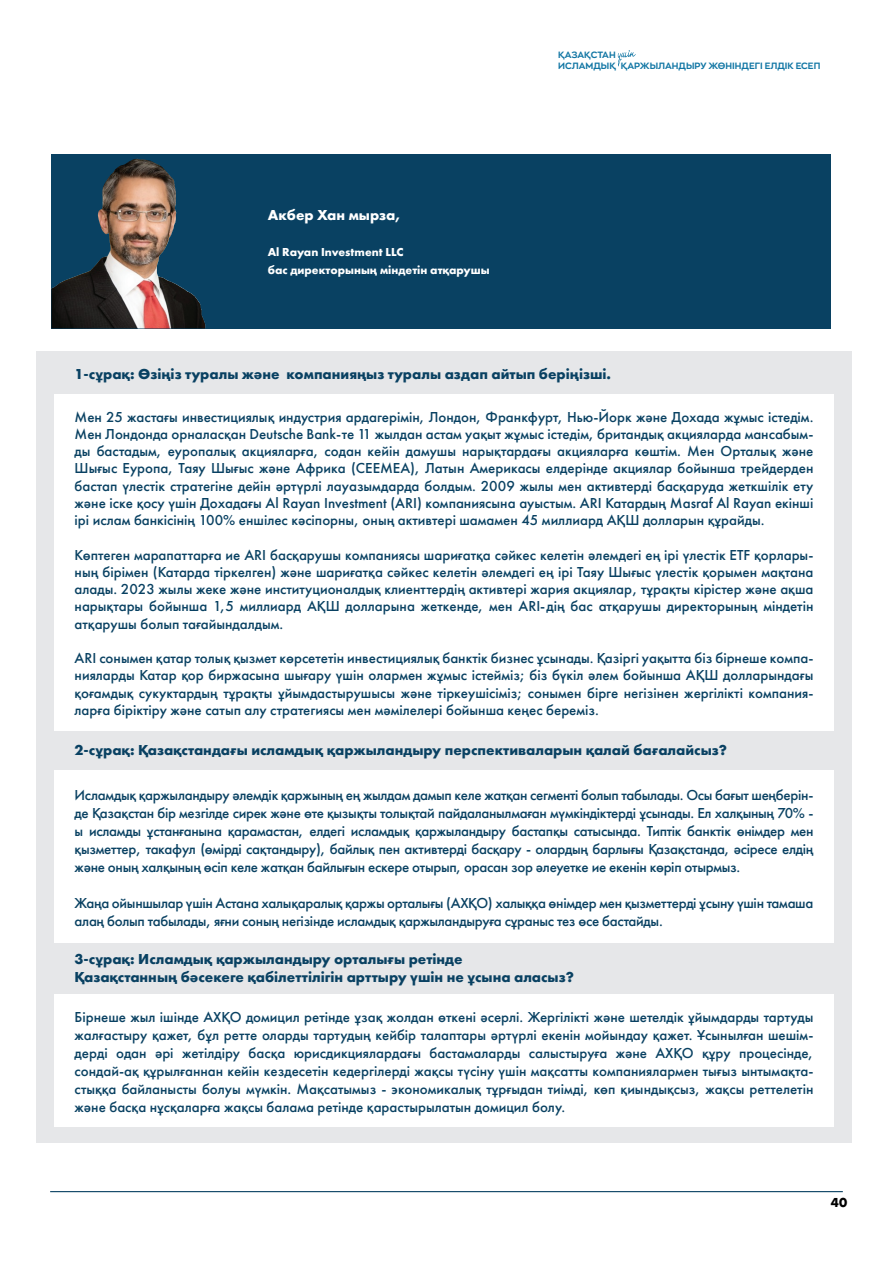
<style>
.page{position:relative;width:893px;height:1263px;background:#fff}
.page>*{position:absolute;margin:0;border:0;box-sizing:border-box;transform-origin:0 0}
.t1{font:500 15px/17.2px "Futura PT";letter-spacing:-.02em;color:#094162;text-align:justify}
.t2{font:700 15px/18px "Futura PT";color:#094162}
.t3{font:700 15px "Futura PT";color:#fff}
.t4{font:700 12px/18px "Futura PT";color:#fff}
.t5{font:700 12px "Futura";color:#000}
.t6{font:700 9px/10.8px "Zona Pro";color:#1176a4}
</style>
<div class="page">
<hr style="left:50px;top:1191px;width:793px;height:1px;background:#094162">
<div style="left:51px;top:154px;width:780px;height:174px;background:#094162"></div>
<div style="left:36px;top:351px;width:816px;height:792px;background:#e6e7e9"></div>
<div style="left:54px;top:394px;width:780px;height:337px;background:#fff"></div>
<div style="left:54px;top:770px;width:780px;height:173px;background:#fff"></div>
<div style="left:54px;top:994px;width:780px;height:133px;background:#fff"></div>
<svg style="left:618px;top:50px;width:18px;height:16px"></svg>
<img style="left:51px;top:159px;width:154px;height:169px">
<p class="t6" style="left:558px;top:49px;width:264px">ҚАЗАҚСТАН<br>ИСЛАМДЫҚ ҚАРЖЫЛАНДЫРУ ЖӨНІНДЕГІ ЕЛДІК ЕСЕП</p>
<p class="t3" style="left:268px;top:206px;width:136px">Акбер Хан мырза,</p>
<p class="t4" style="left:268px;top:243px;width:223px">Al Rayan Investment LLC<br>бас директорының міндетін атқарушы</p>
<p class="t2" style="left:75px;top:365px;width:538px">1-сұрақ: Өзіңіз туралы және компанияңыз туралы аздап айтып беріңізші.</p>
<p class="t1" style="left:75px;top:408px;width:740px">Мен 25 жастағы инвестициялық индустрия ардагерімін, Лондон, Франкфурт, Нью-Йорк және Дохада жұмыс істедім.<br>Мен Лондонда орналасқан Deutsche Bank-те 11 жылдан астам уақыт жұмыс істедім, британдық акцияларда мансабым&shy;ды бастадым, еуропалық акцияларға, содан кейін дамушы нарықтардағы акцияларға көштім. Мен Орталық және Шығыс Еуропа, Таяу Шығыс және Африка (CEEMEA), Латын Америкасы елдерінде акциялар бойынша трейдерден бастап үлестік стратегіне дейін әртүрлі лауазымдарда болдым. 2009 жылы мен активтерді басқаруда жеткшілік ету және іске қосу үшін Дохадағы Al Rayan Investment (ARI) компаниясына ауыстым. ARI Катардың Masraf Al Rayan екінші ірі ислам банкісінің 100% еншілес кәсіпорны, оның активтері шамамен 45 миллиард АҚШ долларын құрайды.</p>
<p class="t1" style="left:75px;top:546px;width:740px">Көптеген марапаттарға ие ARI басқарушы компаниясы шариғатқа сәйкес келетін әлемдегі ең ірі үлестік ETF қорлары&shy;ның бірімен (Катарда тіркелген) және шариғатқа сәйкес келетін әлемдегі ең ірі Таяу Шығыс үлестік қорымен мақтана алады. 2023 жылы жеке және институционалдық клиенттердің активтері жария акциялар, тұрақты кірістер және ақша нарықтары бойынша 1,5 миллиард АҚШ долларына жеткенде, мен ARI-дің бас атқарушы директорының міндетін атқарушы болып тағайындалдым.</p>
<p class="t1" style="left:75px;top:649px;width:740px">ARI сонымен қатар толық қызмет көрсететін инвестициялық банктік бизнес ұсынады. Қазіргі уақытта біз бірнеше компа&shy;нияларды Катар қор биржасына шығару үшін олармен жұмыс істейміз; біз бүкіл әлем бойынша АҚШ долларындағы қоғамдық сукуктардың тұрақты ұйымдастырушысы және тіркеушісіміз; сонымен бірге негізінен жергілікті компания&shy;ларға біріктіру және сатып алу стратегиясы мен мәмілелері бойынша кеңес береміз.</p>
<p class="t2" style="left:75px;top:740px;width:654px">2-сұрақ: Қазақстандағы исламдық қаржыландыру перспективаларын қалай бағалайсыз?</p>
<p class="t1" style="left:75px;top:786px;width:740px;line-height:18px">Исламдық қаржыландыру әлемдік қаржының ең жылдам дамып келе жатқан сегменті болып табылады. Осы бағыт шеңберін&shy;де Қазақстан бір мезгілде сирек және өте қызықты толықтай пайдаланылмаған мүмкіндіктерді ұсынады. Ел халқының 70% - ы исламды ұстанғанына қарамастан, елдегі исламдық қаржыландыру бастапқы сатысында. Типтік банктік өнімдер мен қызметтер, такафул (өмірді сақтандыру), байлық пен активтерді басқару - олардың барлығы Қазақстанда, әсіресе елдің және оның халқының өсіп келе жатқан байлығын ескере отырып, орасан зор әлеуетке ие екенін көріп отырмыз.</p>
<p class="t1" style="left:75px;top:894px;width:740px;line-height:18px">Жаңа ойыншылар үшін Астана халықаралық қаржы орталығы (АХҚО) халыққа өнімдер мен қызметтерді ұсыну үшін тамаша алаң болып табылады, яғни соның негізінде исламдық қаржыландыруға сұраныс тез өсе бастайды.</p>
<p class="t2" style="left:75px;top:950px;width:501px">3-сұрақ: Исламдық қаржыландыру орталығы ретінде<br>Қазақстанның бәсекеге қабілеттілігін арттыру үшін не ұсына аласыз?</p>
<p class="t1" style="left:75px;top:1008px;width:740px;line-height:18px">Бірнеше жыл ішінде АХҚО домицил ретінде ұзақ жолдан өткені әсерлі. Жергілікті және шетелдік ұйымдарды тартуды жалғастыру қажет, бұл ретте оларды тартудың кейбір талаптары әртүрлі екенін мойындау қажет. Ұсынылған шешім&shy;дерді одан әрі жетілдіру басқа юрисдикциялардағы бастамаларды салыстыруға және АХҚО құру процесінде, сондай-ақ құрылғаннан кейін кездесетін кедергілерді жақсы түсіну үшін мақсатты компаниялармен тығыз ынтымақта&shy;стыққа байланысты болуы мүмкін. Мақсатымыз - экономикалық тұрғыдан тиімді, көп қиындықсыз, жақсы реттелетін және басқа нұсқаларға жақсы балама ретінде қарастырылатын домицил болу.</p>
<p class="t5" style="left:831px;top:1194px;width:18px">40</p>
</div>
